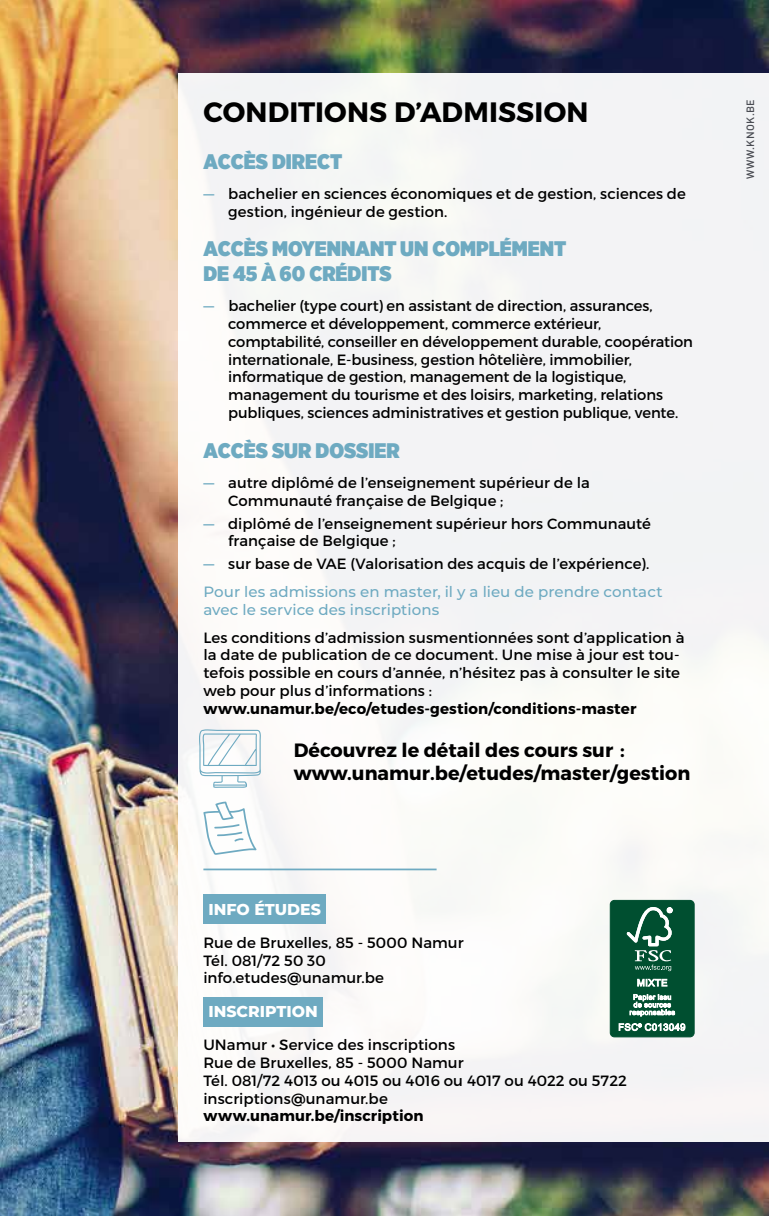
<style>
.page{position:relative;width:769px;height:1216px;background:#fff}
.page>*{position:absolute;margin:0;border:0;box-sizing:border-box;transform-origin:0 0}
.t1{font:700 28px "Montserrat";letter-spacing:.01em;color:#000}
.t2{font:900 21px/24.5px "Gotham Narrow";color:#6eaac1}
.t3{font:700 19.25px/23.1px "Montserrat";color:#000}
.t4{font:800 15.75px "Montserrat";color:#fff}
.t5{font:14.88px/17.8px "Montserrat";color:#000}
.t6{font:700 14.88px "Montserrat";letter-spacing:.01em;color:#000}
.t7{font:500 14.88px "Montserrat";letter-spacing:.005em;color:#6eaac1}
.t8{font:500 10.5px "DIN";letter-spacing:.035em;color:#494b52}
.s1{font-size:15.75px;color:#6eaac1}
.s2{font-weight:500;color:#6eaac1}
</style>
<div class="page">
<img style="left:0;top:0;width:769px;height:1215px">
<div style="left:179px;top:73px;width:590px;height:1068px;background:#f5f5f5"></div>
<div style="left:203px;top:894px;width:123px;height:29px;background:#6eaac1"></div>
<div style="left:203px;top:997px;width:120px;height:29px;background:#6eaac1"></div>
<svg style="left:203px;top:801px;width:53px;height:53px"></svg>
<hr style="left:203px;top:868px;width:234px;height:2px;background:#6eaac1">
<svg style="left:199px;top:729px;width:62px;height:58px"></svg>
<div style="left:610px;top:900px;width:84px;height:136px;background:#004f30;border-radius:4px"></div>
<div style="left:610px;top:899px;width:84px;height:138px;border:1px solid #004f30;border-radius:4px"></div>
<svg style="left:627px;top:907px;width:45px;height:64px"></svg>
<svg style="left:637px;top:978px;width:30px;height:8px"></svg>
<svg style="left:630px;top:994px;width:45px;height:22px"></svg>
<svg style="left:619px;top:1023px;width:66px;height:7px"></svg>
<h1 class="t1" style="left:204px;top:94px;width:386px">CONDITIONS D’ADMISSION</h1>
<h2 class="t2" style="left:203px;top:149px;width:140px">ACCÈS DIRECT</h2>
<p class="t5" style="left:228px;top:185px;width:459px;text-indent:-25px"><span class="s1">—</span> bachelier en sciences économiques et de gestion, sciences de gestion, ingénieur de gestion.</p>
<h2 class="t2" style="left:203px;top:236px;width:364px">ACCÈS MOYENNANT UN COMPLÉMENT<br>DE 45 À 60 CRÉDITS</h2>
<p class="t5" style="left:228px;top:297px;width:466px;text-indent:-25px"><span class="s1">—</span> bachelier (type court) en assistant de direction, assurances, commerce et développement, commerce extérieur, comptabilité, conseiller en développement durable, coopération internationale, E-business, gestion hôtelière, immobilier, informatique de gestion, management de la logistique, management du tourisme et des loisirs, marketing, relations publiques, sciences administratives et gestion publique, vente.</p>
<h2 class="t2" style="left:203px;top:437px;width:198px">ACCÈS SUR DOSSIER</h2>
<p class="t5" style="left:228px;top:473px;width:363px;text-indent:-25px"><span class="s1">—</span> autre diplômé de l’enseignement supérieur de la<br>Communauté française de Belgique ;</p>
<p class="t5" style="left:228px;top:514px;width:424px;text-indent:-25px"><span class="s1">—</span> diplômé de l’enseignement supérieur hors Communauté française de Belgique ;</p>
<p class="t5" style="left:203px;top:550px;width:461px;line-height:27.8px"><span class="s1">—</span> sur base de VAE (Valorisation des acquis de l’expérience).<br><span class="s2">Pour les admissions en master, il y a lieu de prendre contact</span></p>
<p class="t7" style="left:203px;top:599px;width:237px">avec le service des inscriptions</p>
<p class="t5" style="left:203px;top:628px;width:483px">Les conditions d’admission susmentionnées sont d’application à la date de publication de ce document. Une mise à jour est tou&shy;tefois possible en cours d’année, n’hésitez pas à consulter le site web pour plus d’informations :</p>
<p class="t6" style="left:203px;top:699px;width:434px">www.unamur.be/eco/etudes-gestion/conditions-master</p>
<p class="t3" style="left:294px;top:738px;width:398px">Découvrez le détail des cours sur : www.unamur.be/etudes/master/gestion</p>
<p class="t4" style="left:208px;top:897px;width:114px">INFO ÉTUDES</p>
<p class="t5" style="left:203px;top:933px;width:262px">Rue de Bruxelles, 85 - 5000 Namur<br>Tél. 081/72 50 30 info.etudes@unamur.be</p>
<p class="t4" style="left:208px;top:1000px;width:111px">INSCRIPTION</p>
<p class="t5" style="left:203px;top:1035px;width:425px">UNamur • Service des inscriptions<br>Rue de Bruxelles, 85 - 5000 Namur<br>Tél. 081/72 4013 ou 4015 ou 4016 ou 4017 ou 4022 ou 5722 inscriptions@unamur.be</p>
<p class="t6" style="left:203px;top:1106px;width:222px">www.unamur.be/inscription</p>
<p class="t8" style="left:744px;top:179px;width:81px;rotate:-90deg">WWW.KNOK.BE</p>
</div>
